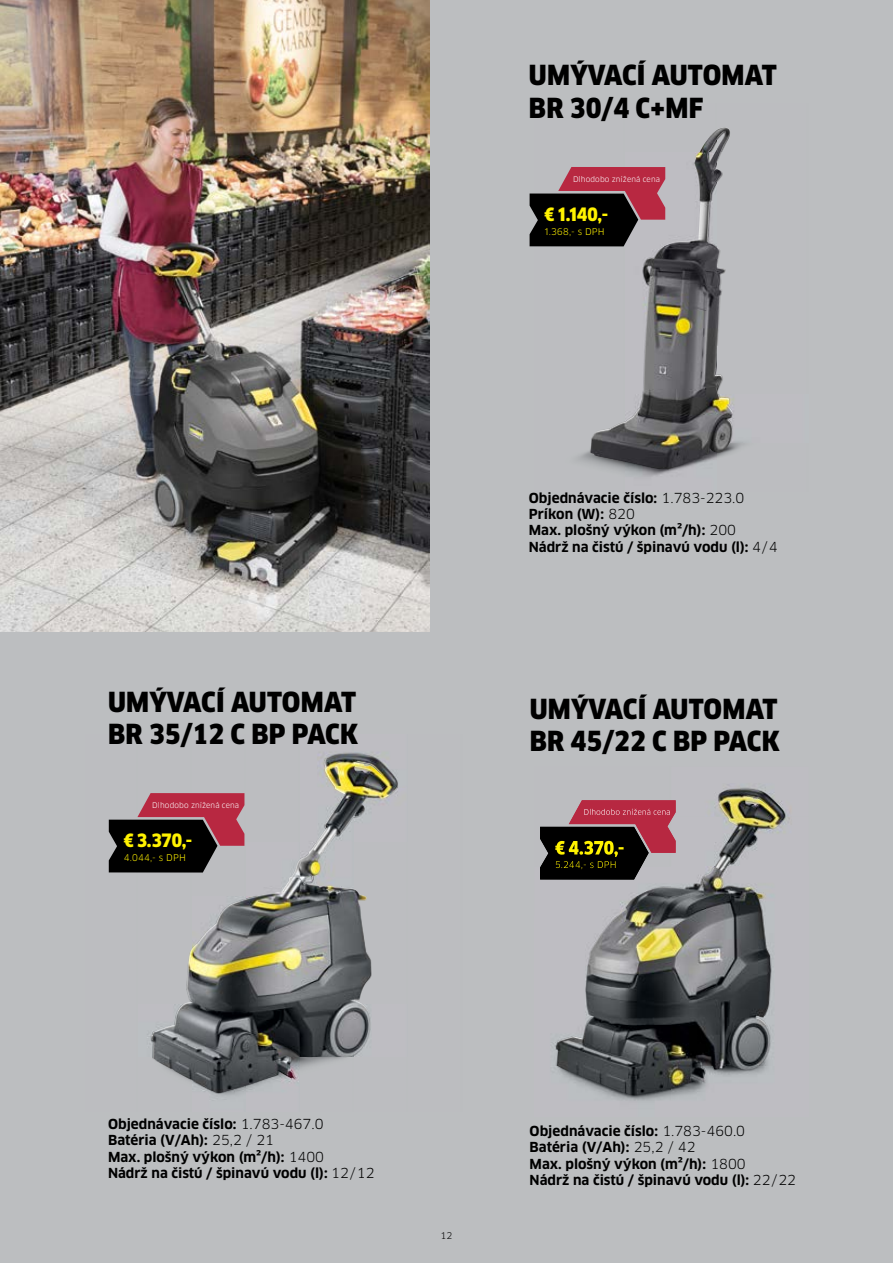
<style>
.page{position:relative;width:893px;height:1263px;background:#bcbec0}
.page>*{position:absolute;margin:0;border:0;box-sizing:border-box;transform-origin:0 0}
.t1{font:900 27px/32.4px "Clan Pro Narr";letter-spacing:.005em;color:#000}
.t2{font:900 18px "Clan Pro Narr";letter-spacing:-.005em;color:#fff200}
.t3{font:700 13.5px/16.2px "Clan Pro";color:#000}
.t4{font:9px "Clan Pro";letter-spacing:.03em;color:#fff200}
.t5{font:9px "Clan Pro";color:#000}
.t6{font:7.5px "Clan Pro";letter-spacing:.015em;color:#fff}
.s1{font-weight:400}
</style>
<div class="page">
<img style="left:108px;top:752px;width:290px;height:344px">
<img style="left:151px;top:754px;width:194px;height:340px">
<svg style="left:109px;top:793px;width:135px;height:79px"></svg>
<img style="left:540px;top:787px;width:250px;height:314px">
<img style="left:540px;top:827px;width:16px;height:53px">
<img style="left:555px;top:841px;width:1px;height:16px">
<img style="left:556px;top:789px;width:182px;height:306px">
<img style="left:534px;top:127px;width:211px;height:350px">
<img style="left:694px;top:127px;width:29px;height:65px">
<svg style="left:530px;top:167px;width:135px;height:79px"></svg>
<img style="left:0;top:0;width:429px;height:631px">
<h1 class="t1" style="left:108px;top:686px;width:252px">UMÝVACÍ AUTOMAT<br>BR 35/12 C BP PACK</h1>
<p class="t6" style="left:152px;top:800px;width:88px">Dlhodobo znížená cena</p>
<h2 class="t2" style="left:124px;top:830px;width:70px">€ 3.370,-</h2>
<p class="t4" style="left:124px;top:852px;width:64px">4.044,- s DPH</p>
<h1 class="t1" style="left:529px;top:60px;width:249px">UMÝVACÍ AUTOMAT<br>BR 30/4 C+MF</h1>
<p class="t6" style="left:573px;top:174px;width:88px">Dlhodobo znížená cena</p>
<h2 class="t2" style="left:545px;top:204px;width:65px">€ 1.140,-</h2>
<p class="t4" style="left:545px;top:226px;width:62px">1.368,- s DPH</p>
<p class="t3" style="left:529px;top:490px;width:250px">Objednávacie číslo: <span class="s1">1.783-223.0<br></span>Príkon (W): <span class="s1">820<br></span>Max. plošný výkon (m²/h): <span class="s1">200<br></span>Nádrž na čistú / špinavú vodu (l): <span class="s1">4/4</span></p>
<h1 class="t1" style="left:530px;top:693px;width:252px">UMÝVACÍ AUTOMAT<br>BR 45/22 C BP PACK</h1>
<p class="t3" style="left:108px;top:1116px;width:268px">Objednávacie číslo: <span class="s1">1.783-467.0<br></span>Batéria (V/Ah): <span class="s1">25,2 / 21<br></span>Max. plošný výkon (m²/h): <span class="s1">1400<br></span>Nádrž na čistú / špinavú vodu (l): <span class="s1">12/12</span></p>
<p class="t5" style="left:441px;top:1230px;width:13px">12</p>
<p class="t3" style="left:530px;top:1123px;width:268px">Objednávacie číslo: <span class="s1">1.783-460.0<br></span>Batéria (V/Ah): <span class="s1">25,2 / 42<br></span>Max. plošný výkon (m²/h): <span class="s1">1800<br></span>Nádrž na čistú / špinavú vodu (l): <span class="s1">22/22</span></p>
</div>
